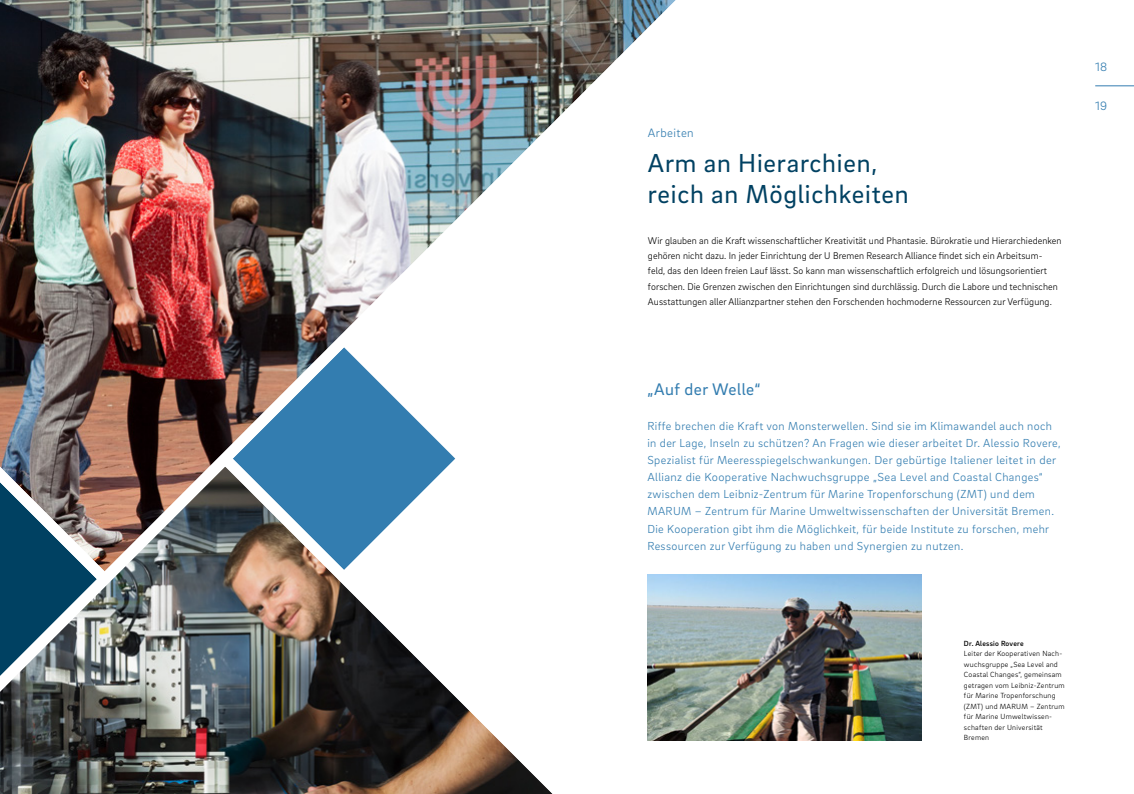
<style>
.page{position:relative;width:1134px;height:794px;background:#fff}
.page>*{position:absolute;margin:0;border:0;box-sizing:border-box;transform-origin:0 0}
.t1{font:26.7px/31.4px "Brix Sans";letter-spacing:.03em;color:#004162}
.t2{font:17.1px "Brix Sans";letter-spacing:.03em;color:#337db0}
.t3{font:300 12.5px "Brix Sans";letter-spacing:.03em;color:#337db0}
.t4{font:300 12.4px "Brix Sans";color:#337db0}
.t5{font:300 11.9px/17.1px "Brix Sans";letter-spacing:.03em;color:#337db0}
.t6{font:300 10px/15.2px "Brix Sans";letter-spacing:.01em;color:#000}
.t7{font:300 7.6px/10.5px "Brix Sans";letter-spacing:.03em;color:#000}
.t8{font:500 7.6px "Brix Sans";letter-spacing:.03em;color:#000}
</style>
<div class="page">
<hr style="left:1095px;top:86px;width:39px;height:1px;background:#337db0">
<img style="left:0;top:691px;width:222px;height:103px">
<svg style="left:222px;top:691px;width:331px;height:103px"></svg>
<img style="left:0;top:0;width:676px;height:691px">
<img style="left:647px;top:574px;width:275px;height:166px">
<p class="t3" style="left:648px;top:125px;width:47px">Arbeiten</p>
<h1 class="t1" style="left:648px;top:146px;width:262px">Arm an Hierarchien, reich an Möglichkeiten</h1>
<p class="t6" style="left:648px;top:232px;width:415px">Wir glauben an die Kraft wissenschaftlicher Kreativität und Phantasie. Bürokratie und Hierarchiedenken gehören nicht dazu. In jeder Einrichtung der U Bremen Research Alliance findet sich ein Arbeitsum&shy;feld, das den Ideen freien Lauf lässt. So kann man wissenschaftlich erfolgreich und lösungsorientiert forschen. Die Grenzen zwischen den Einrichtungen sind durchlässig. Durch die Labore und technischen Ausstattungen aller Allianzpartner stehen den Forschenden hochmoderne Ressourcen zur Verfügung.</p>
<h2 class="t2" style="left:647px;top:378px;width:115px">„Auf der Welle“</h2>
<p class="t5" style="left:647px;top:417px;width:415px">Riffe brechen die Kraft von Monsterwellen. Sind sie im Klimawandel auch noch in der Lage, Inseln zu schützen? An Fragen wie dieser arbeitet Dr. Alessio Rovere, Spezialist für Meeresspiegelschwankungen. Der gebürtige Italiener leitet in der Allianz die Kooperative Nachwuchsgruppe „Sea Level and Coastal Changes“ zwischen dem Leibniz-Zentrum für Marine Tropenforschung (ZMT) und dem MARUM – Zentrum für Marine Umweltwissenschaften der Universität Bremen.<br>Die Kooperation gibt ihm die Möglichkeit, für beide Institute zu forschen, mehr Ressourcen zur Verfügung zu haben und Synergien zu nutzen.</p>
<p class="t4" style="left:1095px;top:58px;width:13px">18</p>
<p class="t4" style="left:1095px;top:98px;width:13px">19</p>
<p class="t8" style="left:964px;top:638px;width:61px">Dr. Alessio Rovere</p>
<p class="t7" style="left:964px;top:648px;width:102px">Leiter der Kooperativen Nach&shy;wuchsgruppe „Sea Level and<br>Coastal Changes“, gemeinsam getragen vom Leibniz-Zentrum für Marine Tropenforschung (ZMT) und MARUM – Zentrum für Marine Umweltwissen&shy;schaften der Universität<br>Bremen</p>
</div>
